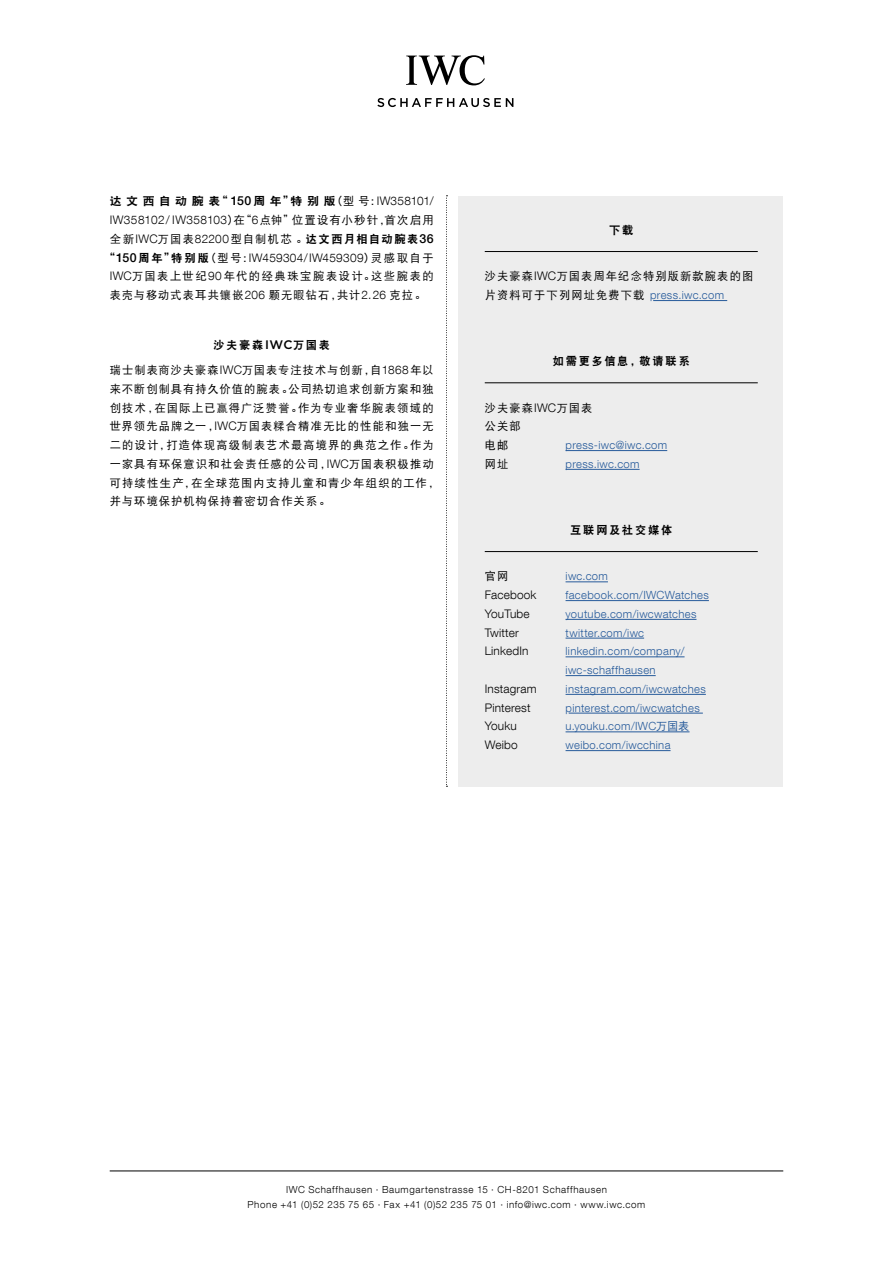
<style>
.page{position:relative;width:893px;height:1263px;background:#fff}
.page>*{position:absolute;margin:0;border:0;box-sizing:border-box;transform-origin:0 0}
.t1{font:300 11.85px "Helvetica Neue LT Com";letter-spacing:.015em;color:#000}
.t2{font:300 11.85px "Helvetica Neue LT Com";letter-spacing:.04em;color:#000}
.t3{font:11.25px/18.8px "DFP Hei W5";letter-spacing:.1em;color:#000}
.t4{font:300 11.25px/18.8px "Helvetica Neue LT Com";letter-spacing:.035em;color:#275b9b}
.t5{font:11.25px/18.8px "DFP Hei W5";letter-spacing:.12em;color:#000}
.t6{font:11.25px "DFP Hei W9";letter-spacing:.165em;color:#000}
.t7{font:11.25px "DFP Hei W9";letter-spacing:.39em;color:#000;scale:1.06 1}
.t8{font:300 9.75px/14.2px "Helvetica Neue LT Com";letter-spacing:.06em;color:#000;text-align:center}
.s1{font-family:"Helvetica Neue LT Com";font-weight:500;font-size:12.3px}
.s2{font-family:"DFP Hei W5"}
.s3{font-family:"Helvetica Neue LT Com";font-weight:300;font-size:11.85px}
.s4{font-family:"DFP Hei W5";font-weight:400;font-size:11.25px}
.s5{font-family:"DFP Hei W9"}
.s6{font-family:"DFP Hei W9";font-weight:400;font-size:11.25px}
.s7{font-weight:500;font-size:12.3px}
.s8{font-family:"Gotham";font-weight:500;font-size:12.3px}
.s9{font-family:"Helvetica Neue LT Com";font-weight:300;color:#275b9b}
.s10{font-family:"DFP Hei W5";font-weight:400}
</style>
<div class="page">
<div style="left:459px;top:196px;width:324px;height:591px;background:#ededed"></div>
<hr style="left:485px;top:251px;width:273px;height:1px;background:#000">
<hr style="left:653px;top:300px;width:74px;height:1px;background:#275b9b">
<hr style="left:485px;top:382px;width:273px;height:1px;background:#000">
<hr style="left:566px;top:450px;width:101px;height:1px;background:#275b9b">
<hr style="left:566px;top:469px;width:74px;height:1px;background:#275b9b">
<hr style="left:485px;top:551px;width:273px;height:1px;background:#000">
<hr style="left:566px;top:582px;width:42px;height:1px;background:#275b9b">
<hr style="left:566px;top:600px;width:143px;height:1px;background:#275b9b">
<hr style="left:566px;top:619px;width:130px;height:1px;background:#275b9b">
<hr style="left:566px;top:638px;width:78px;height:1px;background:#275b9b">
<hr style="left:566px;top:657px;width:119px;height:1px;background:#275b9b">
<hr style="left:566px;top:675px;width:90px;height:1px;background:#275b9b">
<hr style="left:566px;top:694px;width:140px;height:1px;background:#275b9b">
<hr style="left:569px;top:713px;width:134px;height:1px;background:#275b9b">
<hr style="left:566px;top:732px;width:123px;height:1px;background:#275b9b">
<hr style="left:566px;top:750px;width:105px;height:1px;background:#275b9b">
<svg style="left:446px;top:195px;width:1px;height:592px"></svg>
<svg style="left:406px;top:55px;width:79px;height:30px"></svg>
<svg style="left:377px;top:98px;width:136px;height:9px"></svg>
<hr style="left:110px;top:1171px;width:673px;height:1px;background:#000">
<p class="t7" style="left:110px;top:195px;width:307px">达文西自动腕表“ <span class="s1">150</span>周年”特别版<span class="s2">（型号：</span><span class="s3">IW358101/</span></p>
<p class="t2" style="left:110px;top:213px;width:325px">IW358102/ IW358103<span class="s4">）在“</span>6<span class="s4">点钟”位置设有小秒针，首次启用</span></p>
<p class="t3" style="left:110px;top:229px;width:325px">全新<span class="s3">IWC</span>万国表<span class="s3">82200</span>型自制机芯。<span class="s5">达文西月相自动腕表</span><span class="s1">36</span></p>
<p class="t1" style="left:104px;top:250px;width:331px"><span class="s6">“</span><span class="s7">150</span><span class="s6">周年”特别版</span><span class="s4">（型号：</span>IW459304/IW459309<span class="s4">）灵感取自于</span></p>
<p class="t5" style="left:110px;top:267px;width:326px"><span class="s3">IWC</span>万国表上世纪<span class="s3">90</span>年代的经典珠宝腕表设计。这些腕表的表壳与移动式表耳共镶嵌<span class="s3">206</span> 颗无暇钻石，共计<span class="s3">2.26</span> 克拉。</p>
<p class="t6" style="left:214px;top:339px;width:118px">沙夫豪森<span class="s8">IWC</span>万国表</p>
<p class="t3" style="left:110px;top:360px;width:331px">瑞士制表商沙夫豪森<span class="s3">IWC</span>万国表专注技术与创新，自<span class="s3">1868</span>年以来不断创制具有持久价值的腕表。公司热切追求创新方案和独创技术，在国际上已赢得广泛赞誉。作为专业奢华腕表领域的世界领先品牌之一，<span class="s3">IWC</span>万国表糅合精准无比的性能和独一无二的设计，打造体现高级制表艺术最高境界的典范之作。作为一家具有环保意识和社会责任感的公司，<span class="s3">IWC</span>万国表积极推动可持续性生产，在全球范围内支持儿童和青少年组织的工作，并与环境保护机构保持着密切合作关系。</p>
<p class="t6" style="left:609px;top:224px;width:26px">下载</p>
<p class="t3" style="left:485px;top:267px;width:270px">沙夫豪森<span class="s3">IWC</span>万国表周年纪念特别版新款腕表的图片资料可于下列网址免费下载 <span class="s9">press.iwc.com</span></p>
<p class="t6" style="left:552px;top:355px;width:139px">如需更多信息，敬请联系</p>
<p class="t3" style="left:485px;top:398px;width:109px">沙夫豪森<span class="s3">IWC</span>万国表公关部<br>电邮</p>
<p class="t4" style="left:566px;top:435px;width:103px">press-iwc@iwc.com</p>
<p class="t3" style="left:485px;top:454px;width:25px">网址</p>
<p class="t4" style="left:566px;top:454px;width:76px">press.iwc.com</p>
<p class="t6" style="left:570px;top:524px;width:104px">互联网及社交媒体</p>
<p class="t3" style="left:485px;top:567px;width:25px">官网</p>
<p class="t4" style="left:566px;top:567px;width:44px">iwc.com</p>
<p class="t1" style="left:485px;top:588px;width:53px">Facebook</p>
<p class="t4" style="left:566px;top:585px;width:145px">facebook.com/IWCWatches</p>
<p class="t1" style="left:485px;top:606px;width:46px">YouTube</p>
<p class="t4" style="left:566px;top:604px;width:132px">youtube.com/iwcwatches</p>
<p class="t1" style="left:485px;top:625px;width:36px">Twitter</p>
<p class="t4" style="left:566px;top:623px;width:80px">twitter.com/iwc</p>
<p class="t1" style="left:485px;top:644px;width:45px">LinkedIn</p>
<p class="t4" style="left:566px;top:642px;width:120px">linkedin.com/company/ iwc-schaffhausen</p>
<p class="t1" style="left:485px;top:681px;width:53px">Instagram</p>
<p class="t4" style="left:566px;top:679px;width:142px">instagram.com/iwcwatches</p>
<p class="t1" style="left:485px;top:700px;width:47px">Pinterest</p>
<p class="t4" style="left:566px;top:698px;width:136px">pinterest.com/iwcwatches</p>
<p class="t1" style="left:485px;top:719px;width:34px">Youku</p>
<p class="t4" style="left:566px;top:717px;width:125px">u.youku.com/IWC<span class="s10">万国表</span></p>
<p class="t1" style="left:485px;top:738px;width:34px">Weibo</p>
<p class="t4" style="left:566px;top:735px;width:106px">weibo.com/iwcchina</p>
<p class="t8" style="left:248px;top:1183px;width:399px">IWC Schaffhausen · Baumgartenstrasse 15 · CH-8201 Schaffhausen<br>Phone +41 (0)52 235 75 65 · Fax +41 (0)52 235 75 01 · info@iwc.com · www.iwc.com</p>
</div>
